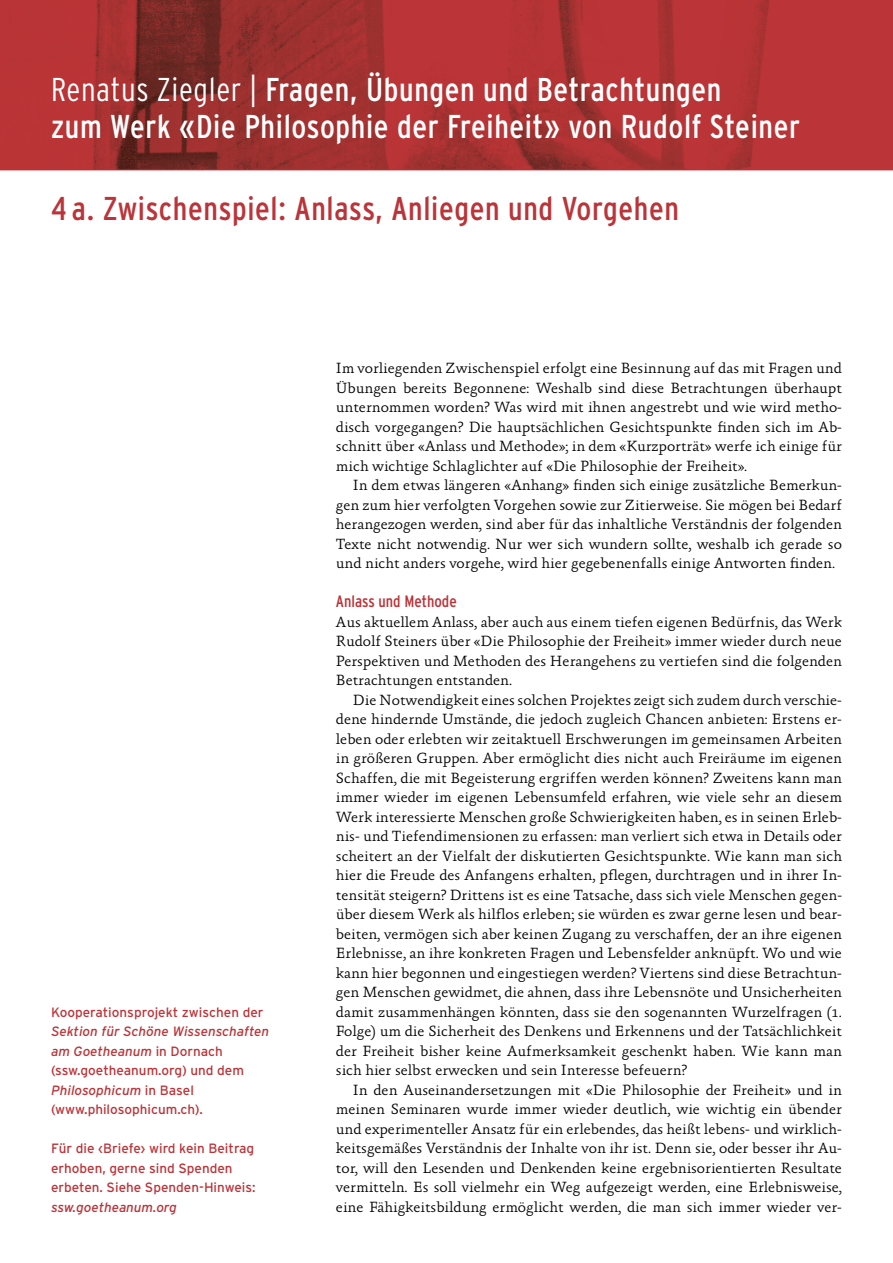
<style>
.page{position:relative;width:893px;height:1263px;background:#fff}
.page>*{position:absolute;margin:0;border:0;box-sizing:border-box;transform-origin:0 0}
.t1{font:33px/37.5px "Interstate Condensed";letter-spacing:.02em;color:#fff}
.t2{font:33px "Interstate Condensed";letter-spacing:.02em;color:#bb3439}
.t3{font:16.5px "Interstate Condensed";color:#bb3439}
.t4{font:300 15px/19.5px "Absara OT";color:#000;text-align:justify}
.t5{font:13.5px/19.5px "Interstate";color:#bb3439}
.t6{font:italic 13.5px "Interstate";color:#bb3439}
.s1{font-weight:300}
.s2{font-style:italic}
</style>
<div class="page">
<svg style="left:0;top:0;width:893px;height:170px;background:#aa3132"></svg>
<h1 class="t1" style="left:51px;top:70px;width:750px"><span class="s1">Renatus Ziegler |</span> Fragen, Übungen und Betrachtungen<br>zum Werk «Die Philosophie der Freiheit» von Rudolf Steiner</h1>
<h1 class="t2" style="left:51px;top:190px;width:629px">4 a. Zwischenspiel: Anlass, Anliegen und Vorgehen</h1>
<p class="t5" style="left:51px;top:1002px;width:214px">Kooperationsprojekt zwischen der</p>
<p class="t5" style="left:51px;top:1022px;width:220px"><span class="s2">Sektion für Schöne Wissenschaften am Goetheanum</span> in Dornach (ssw.goetheanum.org) und dem<br><span class="s2">Philosophicum</span> in Basel (www.philosophicum.ch).</p>
<p class="t5" style="left:51px;top:1139px;width:206px">Für die ‹Briefe› wird kein Beitrag erhoben, gerne sind Spenden erbeten. Siehe Spenden-Hinweis:</p>
<p class="t6" style="left:51px;top:1199px;width:127px">ssw.goetheanum.org</p>
<p class="t4" style="left:336px;top:359px;width:508px">Im vorliegenden Zwischenspiel erfolgt eine Besinnung auf das mit Fragen und Übungen bereits Begonnene: Weshalb sind diese Betrachtungen überhaupt unternommen worden? Was wird mit ihnen angestrebt und wie wird metho&shy;disch vorgegangen? Die hauptsächlichen Gesichtspunkte finden sich im Ab&shy;schnitt über «Anlass und Methode»; in dem «Kurzporträt» werfe ich einige für mich wichtige Schlaglichter auf «Die Philosophie der Freiheit».</p>
<p class="t4" style="left:336px;top:476px;width:508px;text-indent:17px">In dem etwas längeren «Anhang» finden sich einige zusätzliche Bemerkun&shy;gen zum hier verfolgten Vorgehen sowie zur Zitierweise. Sie mögen bei Bedarf herangezogen werden, sind aber für das inhaltliche Verständnis der folgenden Texte nicht notwendig. Nur wer sich wundern sollte, weshalb ich gerade so und nicht anders vorgehe, wird hier gegebenenfalls einige Antworten finden.</p>
<p class="t3" style="left:336px;top:592px;width:122px">Anlass und Methode</p>
<p class="t4" style="left:336px;top:613px;width:508px">Aus aktuellem Anlass, aber auch aus einem tiefen eigenen Bedürfnis, das Werk Rudolf Steiners über «Die Philosophie der Freiheit» immer wieder durch neue Perspektiven und Methoden des Herangehens zu vertiefen sind die folgenden Betrachtungen entstanden.</p>
<p class="t4" style="left:336px;top:691px;width:508px;text-indent:17px">Die Notwendigkeit eines solchen Projektes zeigt sich zudem durch verschie&shy;dene hindernde Umstände, die jedoch zugleich Chancen anbieten: Erstens er&shy;leben oder erlebten wir zeitaktuell Erschwerungen im gemeinsamen Arbeiten in größeren Gruppen. Aber ermöglicht dies nicht auch Freiräume im eigenen Schaffen, die mit Begeisterung ergriffen werden können? Zweitens kann man immer wieder im eigenen Lebensumfeld erfahren, wie viele sehr an diesem Werk interessierte Menschen große Schwierigkeiten haben, es in seinen Erleb&shy;nis- und Tiefendimensionen zu erfassen: man verliert sich etwa in Details oder scheitert an der Vielfalt der diskutierten Gesichtspunkte. Wie kann man sich hier die Freude des Anfangens erhalten, pflegen, durchtragen und in ihrer In&shy;tensität steigern? Drittens ist es eine Tatsache, dass sich viele Menschen gegen&shy;über diesem Werk als hilflos erleben; sie würden es zwar gerne lesen und bear&shy;beiten, vermögen sich aber keinen Zugang zu verschaffen, der an ihre eigenen Erlebnisse, an ihre konkreten Fragen und Lebensfelder anknüpft. Wo und wie kann hier begonnen und eingestiegen werden? Viertens sind diese Betrachtun&shy;gen Menschen gewidmet, die ahnen, dass ihre Lebensnöte und Unsicherheiten damit zusammenhängen könnten, dass sie den sogenannten Wurzelfragen (1.<br>Folge) um die Sicherheit des Denkens und Erkennens und der Tatsächlichkeit der Freiheit bisher keine Aufmerksamkeit geschenkt haben. Wie kann man sich hier selbst erwecken und sein Interesse befeuern?</p>
<p class="t4" style="left:336px;top:1081px;width:507px;text-indent:17px">In den Auseinandersetzungen mit «Die Philosophie der Freiheit» und in meinen Seminaren wurde immer wieder deutlich, wie wichtig ein übender und experimenteller Ansatz für ein erlebendes, das heißt lebens- und wirklich&shy;keitsgemäßes Verständnis der Inhalte von ihr ist. Denn sie, oder besser ihr Au&shy;tor, will den Lesenden und Denkenden keine ergebnisorientierten Resultate vermitteln. Es soll vielmehr ein Weg aufgezeigt werden, eine Erlebnisweise, eine Fähigkeitsbildung ermöglicht werden, die man sich immer wieder ver-</p>
</div>
